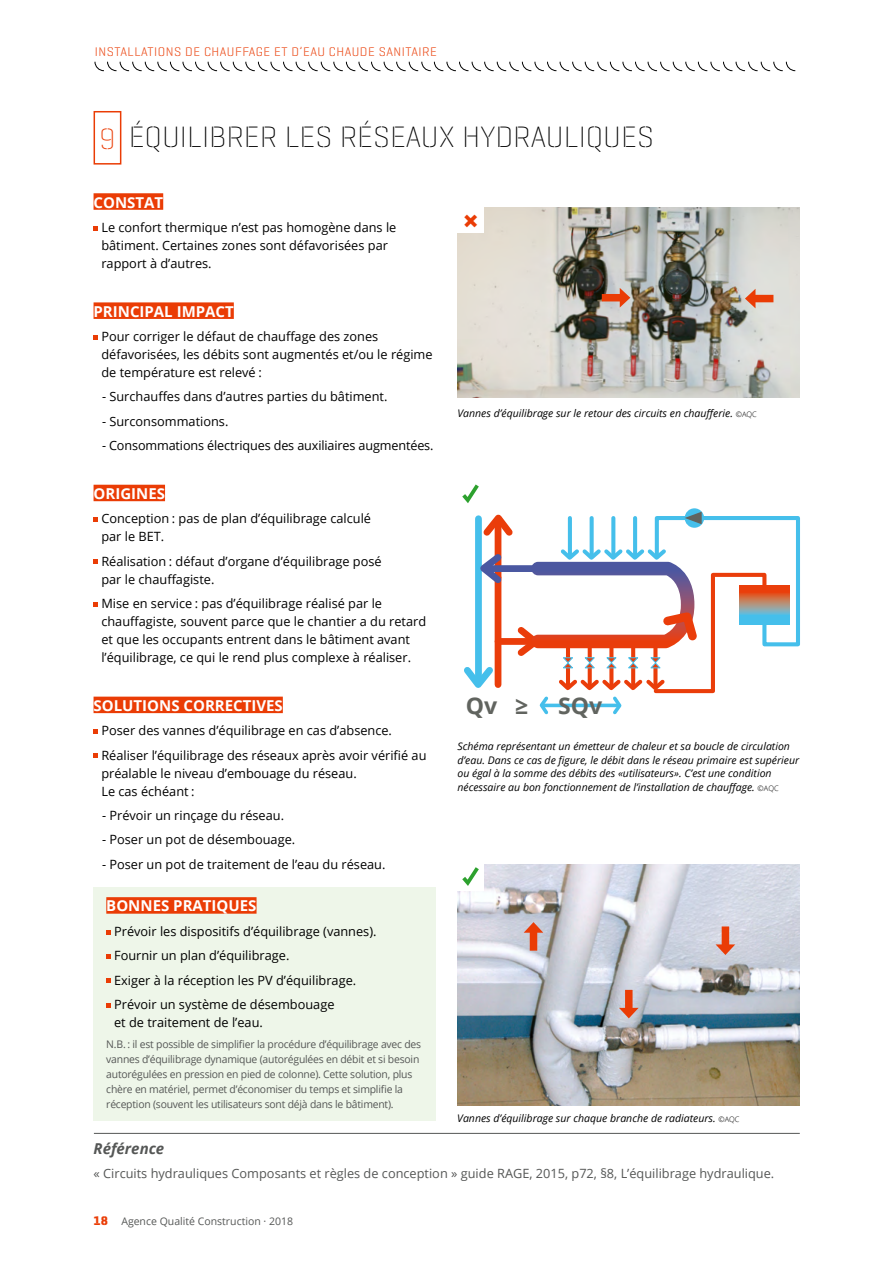
<style>
.page{position:relative;width:893px;height:1263px;background:#fff}
.page>*{position:absolute;margin:0;border:0;box-sizing:border-box;transform-origin:0 0}
.t1{font:30px "Geogrotesque Stencil B Ul";color:#000}
.t2{font:800 28.5px "Open Sans";color:#ea3c05}
.t3{font:700 23.1px "Open Sans";color:#61645f}
.t4{font:700 15px "Open Sans";color:#fff}
.t5{font:italic 700 15px "Open Sans";color:#555756}
.t6{font:12.75px/18px "Open Sans";color:#000}
.t7{font:12.75px "Open Sans";color:#555756}
.t8{font:12.75px "Geogrotesque Stencil A Lg";letter-spacing:.04em;color:#ea3c05}
.t9{font:italic 10.5px/13.5px "Open Sans";color:#000}
.t10{font:10.5px/15px "Open Sans";letter-spacing:-.02em;color:#555756}
.t11{font:10.5px "Open Sans";color:#555756}
.s1{color:#ea3c05}
.s2{font-weight:300;font-style:normal;font-size:7.5px}
.s3{font-family:"Geogrotesque Stencil A";font-weight:700;font-size:12.75px;color:#ea3c05}
</style>
<div class="page">
<div style="left:94px;top:111px;width:27px;height:54px;border:2px solid #ea3c05"></div>
<div style="left:94px;top:193px;width:69px;height:17px;background:#ea3c05"></div>
<div style="left:94px;top:302px;width:140px;height:17px;background:#ea3c05"></div>
<div style="left:94px;top:485px;width:71px;height:16px;background:#ea3c05"></div>
<div style="left:94px;top:697px;width:189px;height:16px;background:#ea3c05"></div>
<svg style="left:94px;top:226px;width:4px;height:4px"></svg>
<svg style="left:94px;top:335px;width:4px;height:5px"></svg>
<svg style="left:94px;top:517px;width:4px;height:5px"></svg>
<svg style="left:94px;top:560px;width:4px;height:4px"></svg>
<svg style="left:94px;top:602px;width:4px;height:5px"></svg>
<svg style="left:94px;top:729px;width:4px;height:5px"></svg>
<svg style="left:94px;top:754px;width:4px;height:4px"></svg>
<svg style="left:462px;top:484px;width:338px;height:231px"></svg>
<img style="left:458px;top:864px;width:342px;height:241px">
<div style="left:530px;top:929px;width:7px;height:22px;background:#ea3c05"></div>
<svg style="left:524px;top:922px;width:19px;height:11px"></svg>
<div style="left:625px;top:990px;width:8px;height:21px;background:#ea3c05"></div>
<svg style="left:619px;top:1008px;width:20px;height:10px"></svg>
<div style="left:722px;top:926px;width:7px;height:22px;background:#ea3c05"></div>
<svg style="left:716px;top:944px;width:19px;height:11px"></svg>
<div style="left:457px;top:864px;width:27px;height:26px;background:#fff"></div>
<svg style="left:462px;top:867px;width:17px;height:19px"></svg>
<div style="left:94px;top:887px;width:342px;height:234px;background:#eef6e9"></div>
<div style="left:106px;top:897px;width:151px;height:17px;background:#ea3c05"></div>
<svg style="left:106px;top:930px;width:5px;height:4px"></svg>
<svg style="left:106px;top:954px;width:5px;height:5px"></svg>
<svg style="left:106px;top:978px;width:5px;height:5px"></svg>
<svg style="left:106px;top:1003px;width:5px;height:4px"></svg>
<hr style="left:94px;top:1133px;width:706px;height:1px;background:#555756">
<img style="left:458px;top:207px;width:342px;height:190px">
<div style="left:602px;top:294px;width:21px;height:7px;background:#ea3c05"></div>
<svg style="left:620px;top:288px;width:10px;height:20px"></svg>
<div style="left:752px;top:295px;width:21px;height:7px;background:#ea3c05"></div>
<svg style="left:745px;top:289px;width:10px;height:19px"></svg>
<div style="left:458px;top:207px;width:26px;height:26px;background:#fff"></div>
<svg style="left:95px;top:62px;width:701px;height:9px"></svg>
<p class="t8" style="left:95px;top:44px;width:343px">INSTALLATIONS DE CHAUFFAGE ET D’EAU CHAUDE SANITAIRE</p>
<h1 class="t1" style="left:100px;top:118px;width:556px"><span class="s1">9</span> ÉQUILIBRER LES RÉSEAUX HYDRAULIQUES</h1>
<p class="t4" style="left:94px;top:191px;width:71px">CONSTAT</p>
<p class="t6" style="left:101px;top:218px;width:296px">Le confort thermique n’est pas homogène dans le bâtiment. Certaines zones sont défavorisées par rapport à d’autres.</p>
<p class="t4" style="left:94px;top:301px;width:142px">PRINCIPAL IMPACT</p>
<p class="t6" style="left:101px;top:327px;width:333px">Pour corriger le défaut de chauffage des zones défavorisées, les débits sont augmentés et/ou le régime de température est relevé :</p>
<p class="t6" style="left:102px;top:387px;width:287px">- Surchauffes dans d’autres parties du bâtiment.</p>
<p class="t6" style="left:102px;top:412px;width:128px">- Surconsommations.</p>
<p class="t6" style="left:102px;top:436px;width:333px">- Consommations électriques des auxiliaires augmentées.</p>
<p class="t4" style="left:94px;top:483px;width:73px">ORIGINES</p>
<p class="t6" style="left:101px;top:509px;width:271px">Conception : pas de plan d’équilibrage calculé par le BET.</p>
<p class="t6" style="left:101px;top:552px;width:282px">Réalisation : défaut d’organe d’équilibrage posé par le chauffagiste.</p>
<p class="t6" style="left:101px;top:594px;width:326px">Mise en service : pas d’équilibrage réalisé par le chauffagiste, souvent parce que le chantier a du retard et que les occupants entrent dans le bâtiment avant l’équilibrage, ce qui le rend plus complexe à réaliser.</p>
<p class="t4" style="left:94px;top:695px;width:191px">SOLUTIONS CORRECTIVES</p>
<p class="t6" style="left:101px;top:718px;width:327px;line-height:24.5px">Poser des vannes d’équilibrage en cas d’absence.<br>Réaliser l’équilibrage des réseaux après avoir vérifié au</p>
<p class="t6" style="left:101px;top:764px;width:257px">préalable le niveau d’embouage du réseau.<br>Le cas échéant :</p>
<p class="t6" style="left:102px;top:806px;width:183px">- Prévoir un rinçage du réseau.</p>
<p class="t6" style="left:102px;top:830px;width:195px">- Poser un pot de désembouage.</p>
<p class="t6" style="left:102px;top:855px;width:285px">- Poser un pot de traitement de l’eau du réseau.</p>
<p class="t4" style="left:106px;top:895px;width:152px">BONNES PRATIQUES</p>
<p class="t6" style="left:114px;top:919px;width:264px;line-height:24.5px">Prévoir les dispositifs d’équilibrage (vannes).<br>Fournir un plan d’équilibrage.<br>Exiger à la réception les PV d’équilibrage.<br>Prévoir un système de désembouage</p>
<p class="t6" style="left:114px;top:1013px;width:150px">et de traitement de l’eau.</p>
<p class="t10" style="left:106px;top:1037px;width:316px">N.B. : il est possible de simplifier la procédure d’équilibrage avec des vannes d’équilibrage dynamique (autorégulées en débit et si besoin autorégulées en pression en pied de colonne). Cette solution, plus chère en matériel, permet d’économiser du temps et simplifie la réception (souvent les utilisateurs sont déjà dans le bâtiment).</p>
<h2 class="t2" style="left:463px;top:199px;width:18px">×</h2>
<p class="t9" style="left:457px;top:406px;width:301px">Vannes d’équilibrage sur le retour des circuits en chaufferie. <span class="s2">©AQC</span></p>
<h3 class="t3" style="left:466px;top:689px;width:64px">Qv ≥</h3>
<h3 class="t3" style="left:558px;top:689px;width:46px">SQv</h3>
<p class="t9" style="left:457px;top:739px;width:343px">Schéma représentant un émetteur de chaleur et sa boucle de circulation d’eau. Dans ce cas de figure, le débit dans le réseau primaire est supérieur ou égal à la somme des débits des «utilisateurs». C’est une condition nécessaire au bon fonctionnement de l’installation de chauffage. <span class="s2">©AQC</span></p>
<p class="t9" style="left:457px;top:1111px;width:284px">Vannes d’équilibrage sur chaque branche de radiateurs. <span class="s2">©AQC</span></p>
<p class="t5" style="left:94px;top:1137px;width:72px">Référence</p>
<p class="t7" style="left:94px;top:1164px;width:682px">« Circuits hydrauliques Composants et règles de conception » guide RAGE, 2015, p72, §8, L’équilibrage hydraulique.</p>
<p class="t11" style="left:94px;top:1213px;width:201px"><span class="s3">18</span> Agence Qualité Construction · 2018</p>
</div>
